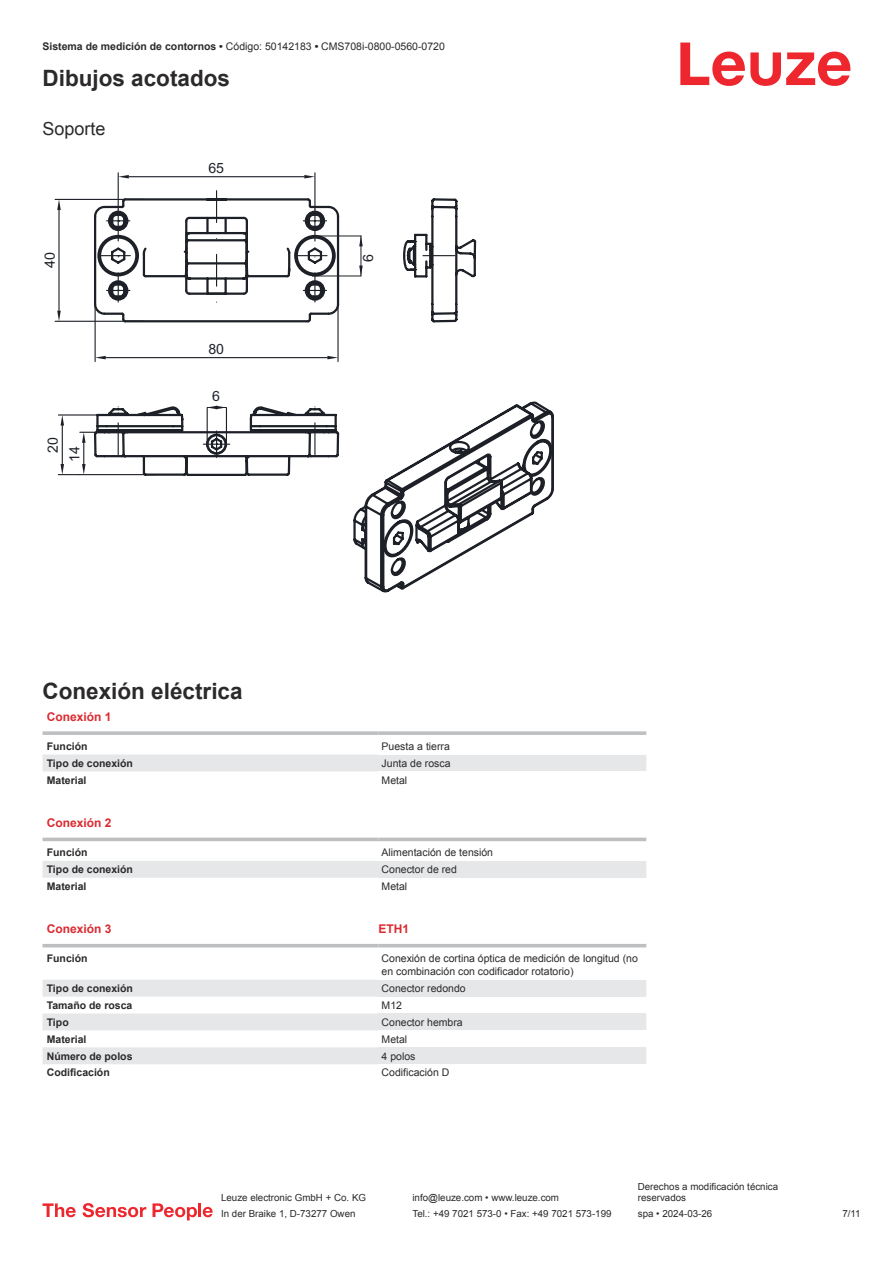
<style>
.page{position:relative;width:893px;height:1263px;background:#fff}
.page>*{position:absolute;margin:0;border:0;box-sizing:border-box;transform-origin:0 0}
.t1{font:700 22.5px "Arial";color:#2b292a}
.t2{font:18px "Arial";color:#2b292a}
.t3{font:14.1px/21.6px "Arial";color:#1d2127}
.t4{font:700 12px "Arial";color:#db2a30}
.t5{font:10.5px/12.6px "Arial";color:#2b292a}
.t6{font:700 10.5px "Arial";color:#2b292a}
.t7{font:9.75px/11.7px "Arial";color:#2b292a}
.s1{font-weight:700}
</style>
<div class="page">
<svg style="left:680px;top:43px;width:170px;height:43px"></svg>
<svg style="left:43px;top:771px;width:335px;height:1px"></svg>
<div style="left:43px;top:754px;width:335px;height:17px;background:#e6e7e9"></div>
<svg style="left:43px;top:731px;width:335px;height:4px"></svg>
<svg style="left:378px;top:731px;width:268px;height:4px"></svg>
<div style="left:378px;top:754px;width:268px;height:17px;background:#e6e7e9"></div>
<svg style="left:43px;top:837px;width:603px;height:5px"></svg>
<div style="left:43px;top:861px;width:335px;height:17px;background:#e6e7e9"></div>
<hr style="left:43px;top:838px;width:335px;height:3px;background:#bdbfc1">
<hr style="left:378px;top:838px;width:268px;height:3px;background:#bdbfc1">
<div style="left:378px;top:861px;width:268px;height:17px;background:#e6e7e9"></div>
<svg style="left:43px;top:947px;width:603px;height:1px"></svg>
<svg style="left:43px;top:980px;width:335px;height:84px;fill:#e6e7e9"></svg>
<hr style="left:43px;top:944px;width:335px;height:3px;background:#bdbfc1">
<hr style="left:378px;top:944px;width:268px;height:3px;background:#bdbfc1">
<div style="left:378px;top:980px;width:268px;height:16px;background:#e6e7e9"></div>
<div style="left:378px;top:1013px;width:268px;height:17px;background:#e6e7e9"></div>
<div style="left:378px;top:1047px;width:268px;height:17px;background:#e6e7e9"></div>
<svg style="left:43px;top:1203px;width:33px;height:14px"></svg>
<svg style="left:83px;top:1203px;width:63px;height:14px"></svg>
<svg style="left:153px;top:1203px;width:44px;height:17px"></svg>
<hr style="left:198px;top:1203px;width:3px;height:14px;background:#ed272d">
<svg style="left:203px;top:1207px;width:10px;height:10px"></svg>
<svg style="left:340px;top:198px;width:214px;height:394px"></svg>
<svg style="left:93px;top:323px;width:247px;height:153px"></svg>
<svg style="left:93px;top:191px;width:247px;height:132px"></svg>
<svg style="left:203px;top:431px;width:27px;height:26px"></svg>
<hr style="left:118px;top:173px;width:1px;height:36px;background:#1d2127">
<hr style="left:314px;top:173px;width:1px;height:36px;background:#1d2127">
<hr style="left:129px;top:176px;width:175px;height:1px;background:#1d2127">
<svg style="left:118px;top:175px;width:11px;height:3px"></svg>
<svg style="left:304px;top:175px;width:11px;height:3px"></svg>
<hr style="left:95px;top:283px;width:1px;height:79px;background:#1d2127">
<hr style="left:337px;top:284px;width:2px;height:78px;background:#1d2127">
<hr style="left:106px;top:357px;width:221px;height:1px;background:#1d2127">
<svg style="left:95px;top:356px;width:11px;height:3px"></svg>
<svg style="left:327px;top:356px;width:11px;height:3px"></svg>
<hr style="left:55px;top:199px;width:89px;height:1px;background:#1d2127">
<hr style="left:55px;top:321px;width:88px;height:1px;background:#1d2127">
<hr style="left:58px;top:210px;width:2px;height:101px;background:#1d2127">
<svg style="left:57px;top:200px;width:4px;height:10px"></svg>
<svg style="left:57px;top:311px;width:4px;height:10px"></svg>
<hr style="left:58px;top:414px;width:47px;height:2px;background:#1d2127">
<hr style="left:62px;top:426px;width:1px;height:38px;background:#1d2127">
<svg style="left:61px;top:415px;width:3px;height:11px"></svg>
<hr style="left:80px;top:474px;width:76px;height:1px;background:#1d2127">
<svg style="left:58px;top:432px;width:41px;height:43px"></svg>
<hr style="left:312px;top:236px;width:49px;height:1px;background:#1d2127">
<hr style="left:312px;top:276px;width:49px;height:1px;background:#1d2127">
<hr style="left:361px;top:236px;width:1px;height:40px;background:#1d2127">
<svg style="left:359px;top:236px;width:4px;height:10px"></svg>
<svg style="left:359px;top:266px;width:4px;height:10px"></svg>
<hr style="left:207px;top:408px;width:1px;height:36px;background:#1d2127">
<hr style="left:226px;top:408px;width:1px;height:36px;background:#1d2127">
<svg style="left:207px;top:406px;width:19px;height:3px"></svg>
<p class="t5" style="left:43px;top:41px;width:404px"><span class="s1">Sistema de medición de contornos •</span> Código: 50142183 <span class="s1">•</span> CMS708i-0800-0560-0720</p>
<h1 class="t1" style="left:43px;top:70px;width:189px">Dibujos acotados</h1>
<h2 class="t2" style="left:43px;top:122px;width:65px">Soporte</h2>
<h3 class="t3" style="left:40px;top:268px;width:17px;rotate:-90deg">40</h3>
<h3 class="t3" style="left:44px;top:462px;width:26px;text-indent:9px;rotate:-90deg">20<br>14</h3>
<h3 class="t3" style="left:208px;top:158px;width:17px">65</h3>
<h3 class="t3" style="left:208px;top:339px;width:17px">80</h3>
<h3 class="t3" style="left:212px;top:387px;width:9px">6</h3>
<h3 class="t3" style="left:359px;top:262px;width:9px;rotate:-90deg">6</h3>
<h1 class="t1" style="left:43px;top:682px;width:202px">Conexión eléctrica</h1>
<p class="t4" style="left:47px;top:712px;width:66px">Conexión 1</p>
<p class="t6" style="left:47px;top:742px;width:42px">Función</p>
<p class="t5" style="left:382px;top:741px;width:70px">Puesta a tierra</p>
<p class="t6" style="left:47px;top:759px;width:88px">Tipo de conexión</p>
<p class="t5" style="left:382px;top:758px;width:70px">Junta de rosca</p>
<p class="t6" style="left:47px;top:776px;width:41px">Material</p>
<p class="t5" style="left:382px;top:775px;width:27px">Metal</p>
<p class="t4" style="left:47px;top:818px;width:66px">Conexión 2</p>
<p class="t6" style="left:47px;top:848px;width:42px">Función</p>
<p class="t5" style="left:382px;top:847px;width:113px">Alimentación de tensión</p>
<p class="t6" style="left:47px;top:865px;width:88px">Tipo de conexión</p>
<p class="t5" style="left:382px;top:864px;width:77px">Conector de red</p>
<p class="t6" style="left:47px;top:882px;width:41px">Material</p>
<p class="t5" style="left:382px;top:881px;width:27px">Metal</p>
<p class="t4" style="left:47px;top:924px;width:66px">Conexión 3</p>
<p class="t4" style="left:378px;top:924px;width:32px">ETH1</p>
<p class="t6" style="left:47px;top:955px;width:42px">Función</p>
<p class="t5" style="left:382px;top:953px;width:258px">Conexión de cortina óptica de medición de longitud (no en combinación con codificador rotatorio)</p>
<p class="t6" style="left:47px;top:984px;width:88px">Tipo de conexión</p>
<p class="t5" style="left:382px;top:983px;width:86px">Conector redondo</p>
<p class="t6" style="left:47px;top:1001px;width:87px">Tamaño de rosca</p>
<p class="t5" style="left:382px;top:1000px;width:22px">M12</p>
<p class="t6" style="left:47px;top:1018px;width:23px">Tipo</p>
<p class="t5" style="left:382px;top:1017px;width:83px">Conector hembra</p>
<p class="t6" style="left:47px;top:1035px;width:41px">Material</p>
<p class="t5" style="left:382px;top:1033px;width:27px">Metal</p>
<p class="t6" style="left:47px;top:1052px;width:87px">Número de polos</p>
<p class="t5" style="left:382px;top:1050px;width:35px">4 polos</p>
<p class="t6" style="left:47px;top:1069px;width:65px">Codificación</p>
<p class="t5" style="left:382px;top:1067px;width:69px">Codificación D</p>
<p class="t7" style="left:221px;top:1193px;width:146px">Leuze electronic GmbH + Co. KG</p>
<p class="t7" style="left:412px;top:1193px;width:148px">info@leuze.com • www.leuze.com</p>
<p class="t7" style="left:638px;top:1181px;width:142px">Derechos a modificación técnica reservados</p>
<p class="t7" style="left:221px;top:1209px;width:136px">In der Braike 1, D-73277 Owen</p>
<p class="t7" style="left:412px;top:1209px;width:201px">Tel.: +49 7021 573-0 • Fax: +49 7021 573-199</p>
<p class="t7" style="left:638px;top:1209px;width:76px">spa • 2024-03-26</p>
<p class="t7" style="left:842px;top:1209px;width:20px">7 /11</p>
</div>
